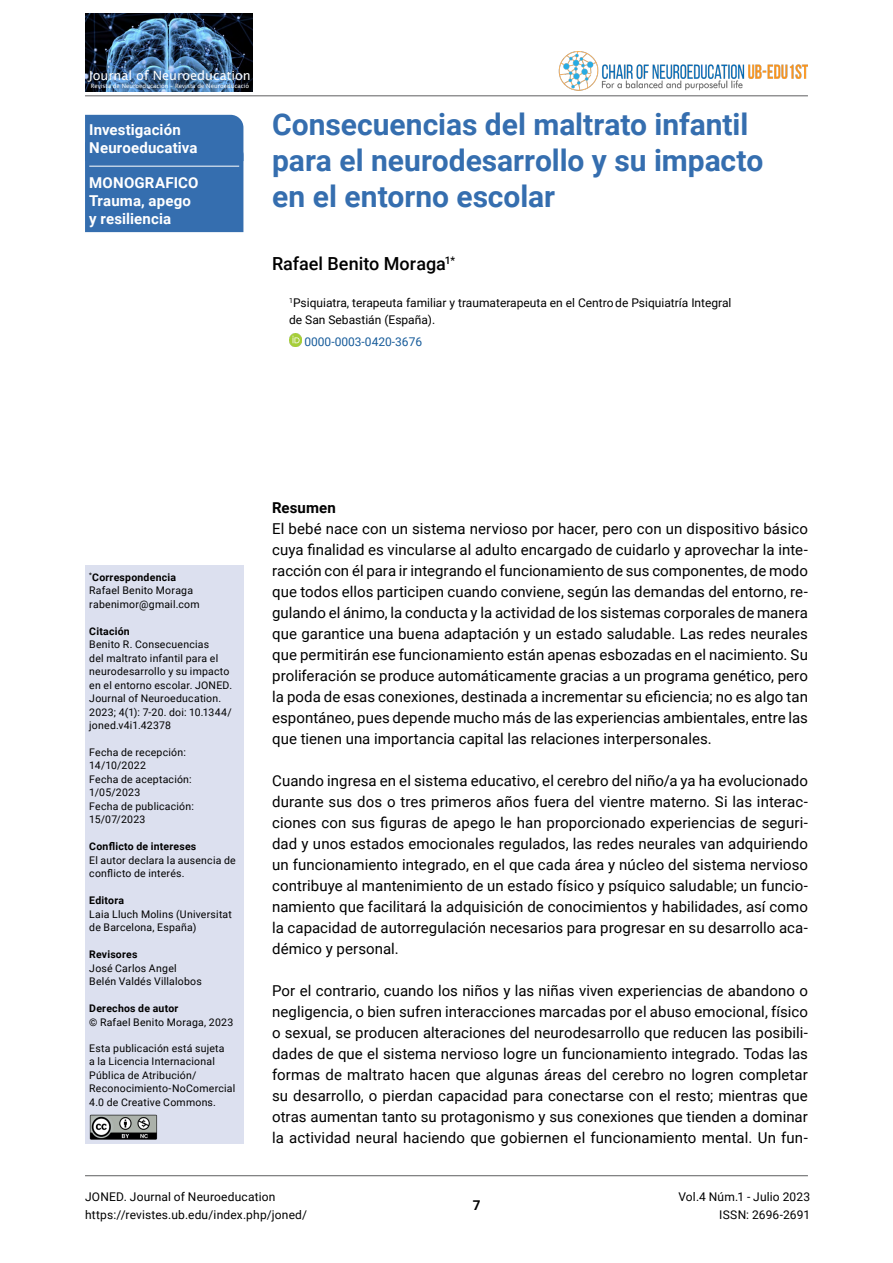
<style>
.page{position:relative;width:893px;height:1263px;background:#fff}
.page>*{position:absolute;margin:0;border:0;box-sizing:border-box;transform-origin:0 0}
.T1{font:700 30px/36px "Roboto";color:#356eaf}
.Autor{font:500 18px "Roboto";color:#000}
.RES{font:15px/21px "Roboto";letter-spacing:.005em;color:#000;text-align:justify}
.Categoria2{font:700 15px/18px "Roboto";letter-spacing:.01em;color:#fff}
.Categoria{font:700 15px/18px "Roboto";letter-spacing:.01em;color:#fff}
.RES-T{font:700 15px "Roboto";letter-spacing:.005em;color:#000}
.t1{font:700 13.5px "Roboto";color:#000}
.t2{font:12.75px "Lucida Sans";color:#fff}
.Autor-datos{font:12px/18px "Roboto";color:#000}
.Autor-ORCID{font:12px "Roboto";color:#165b9a}
.DATOS{font:10.5px/13.5px "Roboto";letter-spacing:.02em;color:#000}
.DATOS-1{font:700 10.5px "Roboto";letter-spacing:.02em;color:#000}
.t3{font:6px "Lucida Sans";color:#fff}
</style>
<div class="page">
<hr style="left:85px;top:1175px;width:723px;height:1px;background:#707172">
<hr style="left:85px;top:95px;width:723px;height:1px;background:#707172">
<svg style="left:289px;top:334px;width:12px;height:12px"></svg>
<img style="left:85px;top:14px;width:167px;height:78px">
<img style="left:558px;top:52px;width:250px;height:39px">
<div style="left:85px;top:565px;width:158px;height:579px;background:#dce0ef"></div>
<img style="left:89px;top:1114px;width:68px;height:25px">
<div style="left:85px;top:115px;width:158px;height:117px;background:#356eaf"></div>
<hr style="left:89px;top:166px;width:150px;height:1px;background:#fff">
<p class="t2" style="left:89px;top:68px;width:164px">Journal of Neuroeducation</p>
<p class="t3" style="left:91px;top:83px;width:160px">Revista de Neuroeducación – Revista de Neuroeducació</p>
<p class="Categoria" style="left:89px;top:120px;width:110px">Investigación<br>Neuroeducativa</p>
<p class="Categoria2" style="left:89px;top:173px;width:111px">MONOGRAFICO<br>Trauma, apego y resiliencia</p>
<p class="T1" style="left:272px;top:105px;width:493px">Consecuencias del maltrato infantil para el neurodesarrollo y su impacto en el entorno escolar</p>
<p class="Autor" style="left:272px;top:251px;width:185px">Rafael Benito Moraga<sup>1*</sup></p>
<p class="Autor-datos" style="left:289px;top:294px;width:444px;line-height:16.5px"><sup>1</sup>Psiquiatra, terapeuta familiar y traumaterapeuta en el Centro de Psiquiatría Integral de San Sebastián (España).</p>
<p class="Autor-ORCID" style="left:304px;top:333px;width:119px">0000-0003-0420-3676</p>
<p class="DATOS-1" style="left:89px;top:570px;width:88px"><sup>*</sup>Correspondencia</p>
<p class="DATOS" style="left:89px;top:583px;width:105px">Rafael Benito Moraga</p>
<p class="DATOS" style="left:89px;top:597px;width:112px">rabenimor@gmail.com</p>
<p class="DATOS-1" style="left:89px;top:624px;width:42px">Citación</p>
<p class="DATOS" style="left:89px;top:637px;width:142px">Benito R. Consecuencias<br>del maltrato infantil para el neurodesarrollo y su impacto</p>
<p class="DATOS" style="left:89px;top:678px;width:144px">en el entorno escolar. JONED.<br>Journal of Neuroeducation.<br>2023; 4(1): 7-20. doi: 10.1344/ joned.v4i1.42378</p>
<p class="DATOS" style="left:89px;top:745px;width:98px">Fecha de recepción:<br>14/10/2022</p>
<p class="DATOS" style="left:89px;top:772px;width:104px">Fecha de aceptación:<br>1/05/2023</p>
<p class="DATOS" style="left:89px;top:799px;width:106px">Fecha de publicación:<br>15/07/2023</p>
<p class="DATOS-1" style="left:89px;top:839px;width:109px">Conflicto de intereses</p>
<p class="DATOS" style="left:89px;top:853px;width:148px">El autor declara la ausencia de conflicto de interés.</p>
<p class="DATOS-1" style="left:89px;top:893px;width:36px">Editora</p>
<p class="DATOS" style="left:89px;top:907px;width:144px">Laia Lluch Molins (Universitat de Barcelona, España)</p>
<p class="DATOS-1" style="left:89px;top:947px;width:50px">Revisores</p>
<p class="DATOS" style="left:89px;top:961px;width:89px">José Carlos Angel</p>
<p class="DATOS" style="left:89px;top:974px;width:114px">Belén Valdés Villalobos</p>
<p class="DATOS-1" style="left:89px;top:1001px;width:91px">Derechos de autor</p>
<p class="DATOS" style="left:89px;top:1015px;width:145px">© Rafael Benito Moraga, 2023</p>
<p class="DATOS" style="left:89px;top:1041px;width:147px">Esta publicación está sujeta<br>a la Licencia Internacional<br>Pública de Atribución/<br>Reconocimiento-NoComercial<br>4.0 de Creative Commons.</p>
<p class="RES-T" style="left:272px;top:497px;width:65px">Resumen</p>
<p class="RES" style="left:272px;top:517px;width:537px">El bebé nace con un sistema nervioso por hacer, pero con un dispositivo básico cuya finalidad es vincularse al adulto encargado de cuidarlo y aprovechar la inte&shy;racción con él para ir integrando el funcionamiento de sus componentes, de modo que todos ellos participen cuando conviene, según las demandas del entorno, re&shy;gulando el ánimo, la conducta y la actividad de los sistemas corporales de manera que garantice una buena adaptación y un estado saludable. Las redes neurales que permitirán ese funcionamiento están apenas esbozadas en el nacimiento. Su proliferación se produce automáticamente gracias a un programa genético, pero la poda de esas conexiones, destinada a incrementar su eficiencia; no es algo tan espontáneo, pues depende mucho más de las experiencias ambientales, entre las que tienen una importancia capital las relaciones interpersonales.</p>
<p class="RES" style="left:272px;top:769px;width:537px">Cuando ingresa en el sistema educativo, el cerebro del niño/a ya ha evolucionado durante sus dos o tres primeros años fuera del vientre materno. Si las interac&shy;ciones con sus figuras de apego le han proporcionado experiencias de seguri&shy;dad y unos estados emocionales regulados, las redes neurales van adquiriendo un funcionamiento integrado, en el que cada área y núcleo del sistema nervioso contribuye al mantenimiento de un estado físico y psíquico saludable; un funcio&shy;namiento que facilitará la adquisición de conocimientos y habilidades, así como la capacidad de autorregulación necesarios para progresar en su desarrollo aca&shy;démico y personal.</p>
<p class="RES" style="left:272px;top:979px;width:537px">Por el contrario, cuando los niños y las niñas viven experiencias de abandono o negligencia, o bien sufren interacciones marcadas por el abuso emocional, físico o sexual, se producen alteraciones del neurodesarrollo que reducen las posibili&shy;dades de que el sistema nervioso logre un funcionamiento integrado. Todas las formas de maltrato hacen que algunas áreas del cerebro no logren completar su desarrollo, o pierdan capacidad para conectarse con el resto; mientras que otras aumentan tanto su protagonismo y sus conexiones que tienden a dominar la actividad neural haciendo que gobiernen el funcionamiento mental. Un fun-</p>
<p class="Autor-datos" style="left:85px;top:1187px;width:224px">JONED. Journal of Neuroeducation https://revistes.ub.edu/index.php/joned/</p>
<p class="Autor-datos" style="left:679px;top:1187px;width:133px;text-align:right">Vol.4 Núm.1 - Julio 2023<br>ISSN: 2696-2691</p>
<p class="t1" style="left:473px;top:1196px;width:9px">7</p>
</div>
